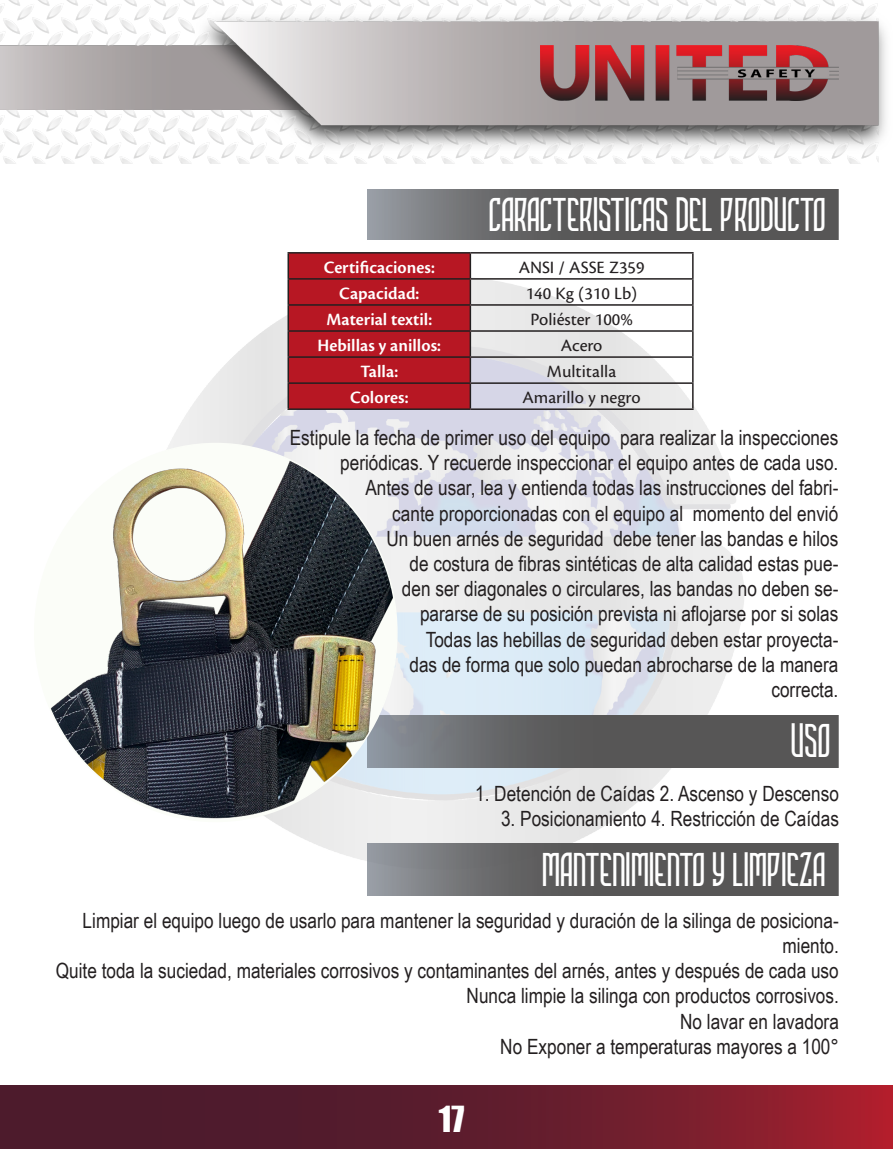
<style>
.page{position:relative;width:893px;height:1149px;background:#fff}
.page>*{position:absolute;margin:0;border:0;box-sizing:border-box;transform-origin:0 0}
.t1{font:45px "HIGHSTORIES Demo";color:#fff}
.t2{font:33px "Impact";color:#fff}
.texto_fondo{font:21px/25.2px "Arial Narrow";color:#231f20;text-align:right}
.t3{font:600 18px "Cronos Pro";color:#fff}
.t4{font:18px "Cronos Pro Capt";color:#231f20}
</style>
<div class="page">
<img style="left:170px;top:255px;width:606px;height:638px">
<svg style="left:0;top:1085px;width:893px;height:63px;background:#671c2d"></svg>
<img style="left:0;top:0;width:886px;height:164px">
<img style="left:540px;top:46px;width:299px;height:54px">
<img style="left:397px;top:715px;width:442px;height:52px">
<img style="left:368px;top:189px;width:471px;height:50px">
<hr style="left:470px;top:252px;width:224px;height:1px;background:#231f20">
<hr style="left:692px;top:253px;width:2px;height:25px;background:#231f20">
<hr style="left:470px;top:278px;width:224px;height:1px;background:#231f20">
<hr style="left:692px;top:279px;width:2px;height:25px;background:#231f20">
<hr style="left:470px;top:304px;width:224px;height:1px;background:#231f20">
<hr style="left:692px;top:305px;width:2px;height:25px;background:#231f20">
<hr style="left:470px;top:330px;width:224px;height:1px;background:#231f20">
<hr style="left:692px;top:331px;width:2px;height:25px;background:#231f20">
<hr style="left:470px;top:356px;width:224px;height:2px;background:#231f20">
<hr style="left:692px;top:358px;width:2px;height:24px;background:#231f20">
<hr style="left:470px;top:382px;width:224px;height:2px;background:#231f20">
<hr style="left:692px;top:384px;width:2px;height:24px;background:#231f20">
<hr style="left:470px;top:408px;width:224px;height:2px;background:#231f20">
<hr style="left:287px;top:252px;width:183px;height:1px;background:#231f20">
<hr style="left:287px;top:253px;width:2px;height:25px;background:#231f20">
<hr style="left:287px;top:278px;width:183px;height:1px;background:#231f20">
<hr style="left:287px;top:279px;width:2px;height:25px;background:#231f20">
<hr style="left:287px;top:304px;width:183px;height:1px;background:#231f20">
<hr style="left:287px;top:305px;width:2px;height:25px;background:#231f20">
<hr style="left:287px;top:330px;width:183px;height:1px;background:#231f20">
<hr style="left:287px;top:331px;width:2px;height:25px;background:#231f20">
<hr style="left:287px;top:356px;width:183px;height:2px;background:#231f20">
<hr style="left:287px;top:358px;width:2px;height:24px;background:#231f20">
<hr style="left:287px;top:382px;width:183px;height:2px;background:#231f20">
<hr style="left:287px;top:384px;width:2px;height:24px;background:#231f20">
<svg style="left:288px;top:253px;width:183px;height:156px;background:#ad1722"></svg>
<hr style="left:287px;top:408px;width:183px;height:2px;background:#231f20">
<img style="left:50px;top:443px;width:347px;height:378px">
<img style="left:368px;top:843px;width:471px;height:52px">
<p class="t1" style="left:490px;top:189px;width:338px">CARACTERISTICAS DEL PRODUCTO</p>
<p class="t3" style="left:324px;top:257px;width:112px">Certificaciones:</p>
<p class="t4" style="left:519px;top:257px;width:127px">ANSI / ASSE Z359</p>
<p class="t3" style="left:339px;top:283px;width:82px">Capacidad:</p>
<p class="t4" style="left:526px;top:283px;width:113px">140 Kg (310 Lb)</p>
<p class="t3" style="left:326px;top:309px;width:107px">Material textil:</p>
<p class="t4" style="left:530px;top:309px;width:104px">Poliéster 100%</p>
<p class="t3" style="left:318px;top:335px;width:125px">Hebillas y anillos:</p>
<p class="t4" style="left:561px;top:335px;width:43px">Acero</p>
<p class="t3" style="left:360px;top:361px;width:39px">Talla:</p>
<p class="t4" style="left:547px;top:361px;width:71px">Multitalla</p>
<p class="t3" style="left:350px;top:387px;width:60px">Colores:</p>
<p class="t4" style="left:523px;top:387px;width:120px">Amarillo y negro</p>
<p class="texto_fondo" style="left:290px;top:424px;width:550px">Estipule la fecha de primer uso del equipo para realizar la inspecciones periódicas. Y recuerde inspeccionar el equipo antes de cada uso.</p>
<p class="texto_fondo" style="left:365px;top:474px;width:474px">Antes de usar, lea y entienda todas las instrucciones del fabri&shy;cante proporcionadas con el equipo al momento del envió Un buen arnés de seguridad debe tener las bandas e hilos de costura de fibras sintéticas de alta calidad estas pue-<br>den ser diagonales o circulares, las bandas no deben se&shy;pararse de su posición prevista ni aflojarse por si solas<br>Todas las hebillas de seguridad deben estar proyecta-<br>das de forma que solo puedan abrocharse de la manera correcta.</p>
<p class="t1" style="left:792px;top:715px;width:41px">USO</p>
<p class="texto_fondo" style="left:475px;top:780px;width:365px">1. Detención de Caídas 2. Ascenso y Descenso</p>
<p class="texto_fondo" style="left:501px;top:805px;width:339px">3. Posicionamiento 4. Restricción de Caídas</p>
<p class="t1" style="left:543px;top:843px;width:285px">MANTENIMIENTO Y LIMPIEZA</p>
<p class="texto_fondo" style="left:83px;top:906px;width:758px">Limpiar el equipo luego de usarlo para mantener la seguridad y duración de la silinga de posiciona&shy;miento.</p>
<p class="texto_fondo" style="left:56px;top:957px;width:785px">Quite toda la suciedad, materiales corrosivos y contaminantes del arnés, antes y después de cada uso<br>Nunca limpie la silinga con productos corrosivos.</p>
<p class="texto_fondo" style="left:680px;top:1007px;width:160px">No lavar en lavadora</p>
<p class="texto_fondo" style="left:500px;top:1032px;width:340px">No Exponer a temperaturas mayores a 100°</p>
<h2 class="t2" style="left:439px;top:1093px;width:27px">17</h2>
</div>
